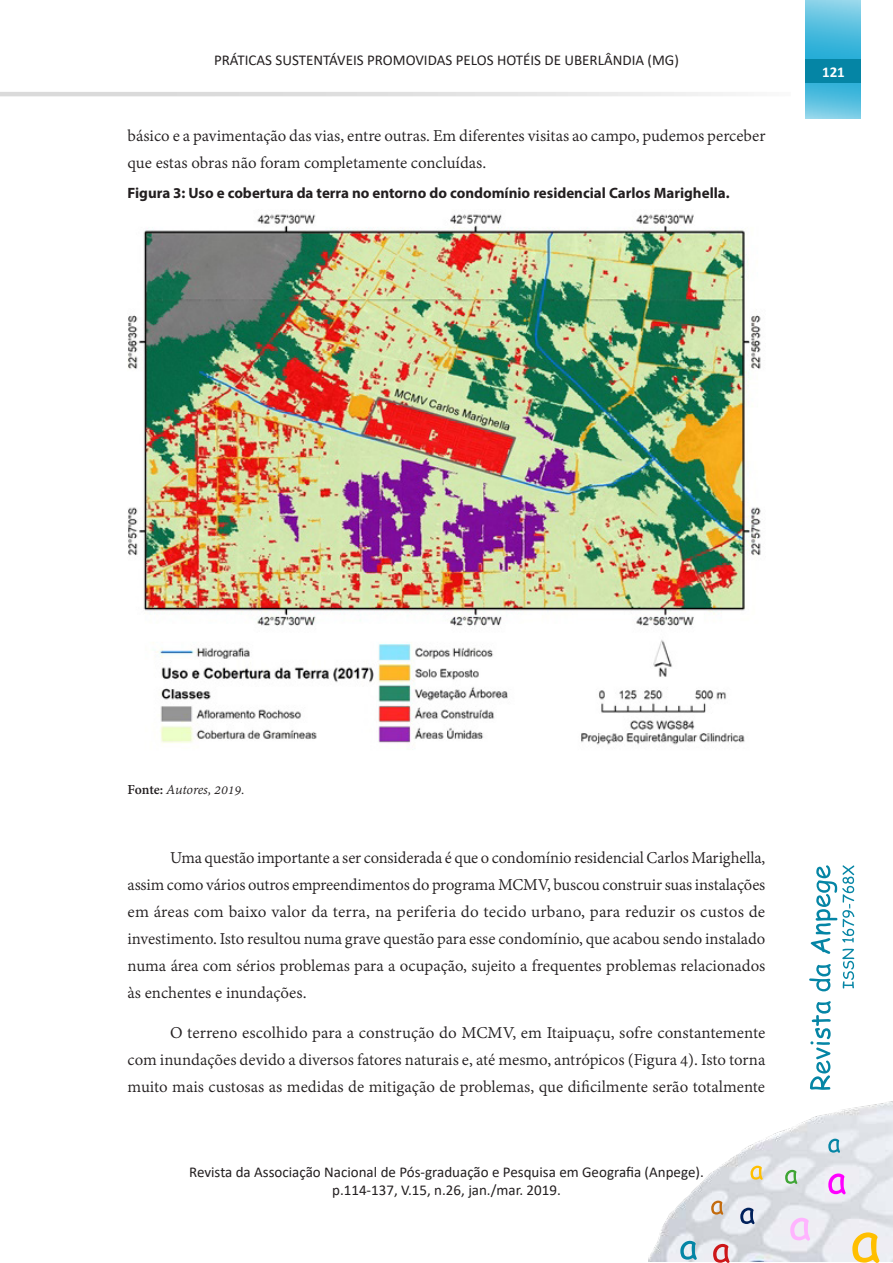
<style>
.page{position:relative;width:893px;height:1263px;background:#fff}
.page>*{position:absolute;margin:0;border:0;box-sizing:border-box;transform-origin:0 0}
.t1{font:18px/27px "Adobe Devanagari";color:#231f20;text-align:justify}
.t2{font:15px/18px "Calibri";color:#231f20;text-align:center}
.t3{font:700 15px "Myriad Pro";color:#231f20}
.t4{font:italic 15px "Adobe Devanagari";letter-spacing:-.01em;color:#231f20}
.t5{font:700 15px "Calibri";color:#fff}
.s1{font-weight:700;font-style:normal}
</style>
<div class="page">
<svg style="left:809px;top:865px;width:45px;height:225px"></svg>
<img style="left:649px;top:1101px;width:244px;height:160px">
<svg style="left:750px;top:1166px;width:13px;height:14px"></svg>
<svg style="left:852px;top:1232px;width:27px;height:31px"></svg>
<svg style="left:680px;top:1241px;width:17px;height:19px"></svg>
<svg style="left:711px;top:1200px;width:12px;height:15px"></svg>
<svg style="left:828px;top:1139px;width:12px;height:14px"></svg>
<svg style="left:828px;top:1173px;width:18px;height:21px"></svg>
<svg style="left:713px;top:1244px;width:16px;height:19px"></svg>
<svg style="left:785px;top:1170px;width:12px;height:14px"></svg>
<svg style="left:740px;top:1208px;width:14px;height:16px"></svg>
<svg style="left:790px;top:1218px;width:20px;height:22px"></svg>
<svg style="left:0;top:92px;width:736px;height:4px;background:#e1e1e1"></svg>
<svg style="left:806px;top:0;width:55px;height:119px;background:#57bfdf"></svg>
<div style="left:806px;top:59px;width:55px;height:24px;background:#0585a5"></div>
<img style="left:128px;top:214px;width:633px;height:531px">
<p class="t2" style="left:214px;top:51px;width:466px">PRÁTICAS SUSTENTÁVEIS PROMOVIDAS PELOS HOTÉIS DE UBERLÂNDIA (MG)</p>
<p class="t1" style="left:128px;top:123px;width:639px">básico e a pavimentação das vias, entre outras. Em diferentes visitas ao campo, pudemos perceber que estas obras não foram completamente concluídas.</p>
<p class="t3" style="left:128px;top:183px;width:604px">Figura 3: Uso e cobertura da terra no entorno do condomínio residencial Carlos Marighella.</p>
<p class="t5" style="left:822px;top:61px;width:24px">121</p>
<p class="t4" style="left:128px;top:781px;width:119px"><span class="s1">Fonte:</span> Autores, 2019.</p>
<p class="t1" style="left:128px;top:846px;width:639px;text-indent:43px">Uma questão importante a ser considerada é que o condomínio residencial Carlos Marighella, assim como vários outros empreendimentos do programa MCMV, buscou construir suas instalações em áreas com baixo valor da terra, na periferia do tecido urbano, para reduzir os custos de investimento. Isto resultou numa grave questão para esse condomínio, que acabou sendo instalado numa área com sérios problemas para a ocupação, sujeito a frequentes problemas relacionados às enchentes e inundações.</p>
<p class="t1" style="left:128px;top:1021px;width:639px;text-indent:43px">O terreno escolhido para a construção do MCMV, em Itaipuaçu, sofre constantemente com inundações devido a diversos fatores naturais e, até mesmo, antrópicos (Figura 4). Isto torna muito mais custosas as medidas de mitigação de problemas, que dificilmente serão totalmente</p>
<p class="t2" style="left:189px;top:1163px;width:516px">Revista da Associação Nacional de Pós-graduação e Pesquisa em Geografia (Anpege). p.114-137, V.15, n.26, jan./mar. 2019.</p>
</div>
